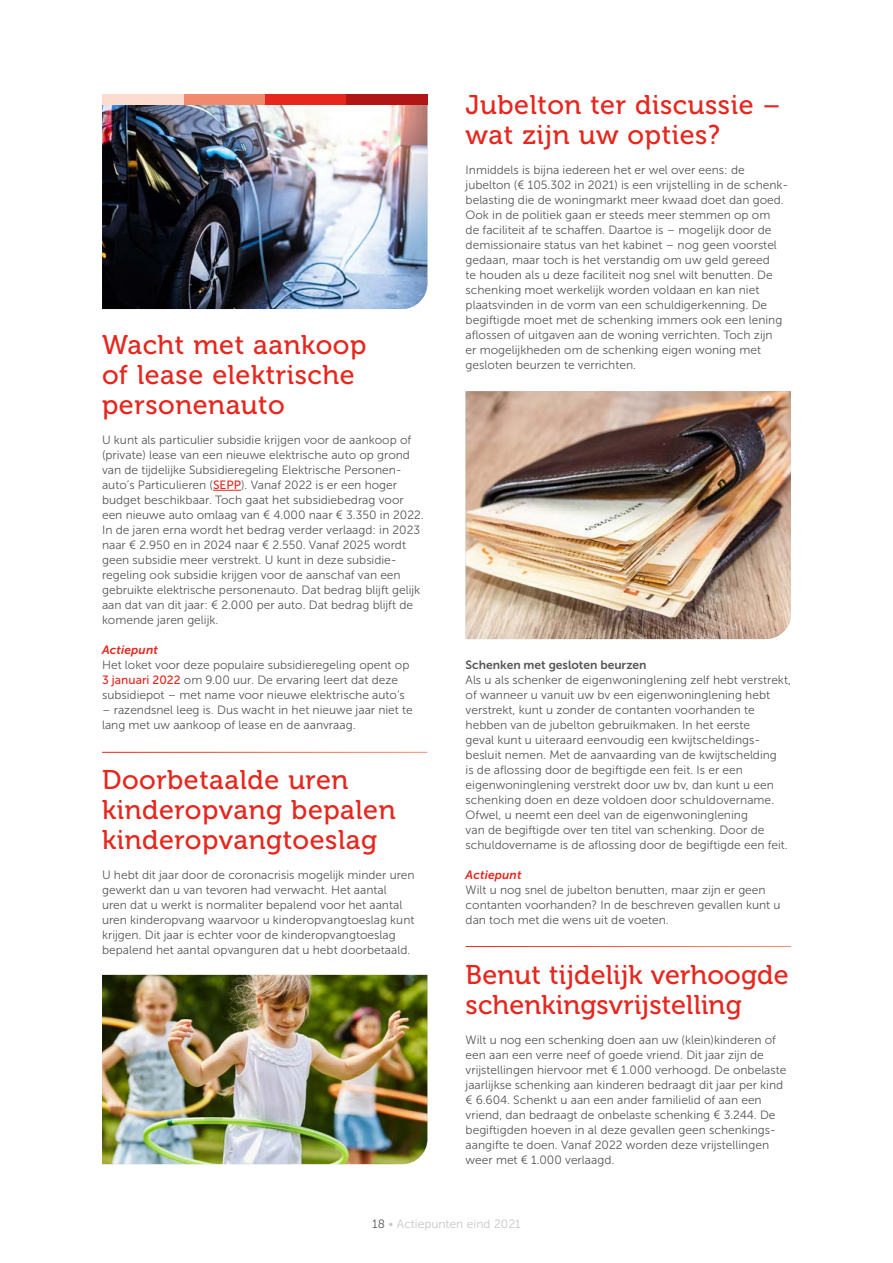
<style>
.page{position:relative;width:893px;height:1263px;background:#fff}
.page>*{position:absolute;margin:0;border:0;box-sizing:border-box;transform-origin:0 0}
.Titel_-_grootte_vari{font:27px/30px "Museo 500";letter-spacing:.02em;color:#e5271e}
.Platte_tekst_Museo_S{font:12px/15px "Museo Sans 300";color:#575756}
.Platte_tekst_Museo_S-2{font:12px "Museo Sans 700";color:#575756}
.t1{font:12px "Museo Sans 300";color:#c6c6c6}
.Actiepunt_kopje{font:italic 12px "Museo Sans 700";letter-spacing:.01em;color:#e5271e}
.s1{font-family:"Museo Sans 500";color:#e5271e}
.s2{color:#575756}
</style>
<div class="page">
<svg style="left:213px;top:490px;width:28px;height:1px"></svg>
<img style="left:102px;top:104px;width:325px;height:205px">
<div style="left:346px;top:94px;width:81px;height:10px;background:#af1615"></div>
<div style="left:265px;top:94px;width:81px;height:10px;background:#e5271e"></div>
<div style="left:183px;top:94px;width:82px;height:10px;background:#f18a6c"></div>
<div style="left:102px;top:94px;width:81px;height:10px;background:#fcdcce"></div>
<img style="left:102px;top:975px;width:325px;height:189px">
<img style="left:466px;top:391px;width:325px;height:248px">
<p class="Titel_-_grootte_vari" style="left:102px;top:330px;width:266px">Wacht met aankoop of lease elektrische personenauto</p>
<p class="Platte_tekst_Museo_S" style="left:102px;top:432px;width:323px">U kunt als particulier subsidie krijgen voor de aankoop of (private) lease van een nieuwe elektrische auto op grond van de tijdelijke Subsidieregeling Elektrische Personen&shy;auto’s Particulieren (<span class="s1">SEPP</span>). Vanaf 2022 is er een hoger budget beschikbaar. Toch gaat het subsidiebedrag voor een nieuwe auto omlaag van € 4.000 naar € 3.350 in 2022.<br>In de jaren erna wordt het bedrag verder verlaagd: in 2023 naar € 2.950 en in 2024 naar € 2.550. Vanaf 2025 wordt geen subsidie meer verstrekt. U kunt in deze subsidie&shy;regeling ook subsidie krijgen voor de aanschaf van een gebruikte elektrische personenauto. Dat bedrag blijft gelijk aan dat van dit jaar: € 2.000 per auto. Dat bedrag blijft de komende jaren gelijk.</p>
<p class="Actiepunt_kopje" style="left:102px;top:643px;width:57px">Actiepunt</p>
<p class="Platte_tekst_Museo_S" style="left:102px;top:657px;width:309px">Het loket voor deze populaire subsidieregeling opent op<br><span class="s1">3 januari 2022</span> om 9.00 uur. De ervaring leert dat deze subsidiepot – met name voor nieuwe elektrische auto’s</p>
<p class="Platte_tekst_Museo_S" style="left:102px;top:702px;width:312px">– razendsnel leeg is. Dus wacht in het nieuwe jaar niet te lang met uw aankoop of lease en de aanvraag.</p>
<p class="Titel_-_grootte_vari" style="left:102px;top:765px;width:295px">Doorbetaalde uren kinderopvang bepalen kinderopvangtoeslag</p>
<p class="Platte_tekst_Museo_S" style="left:102px;top:867px;width:314px">U hebt dit jaar door de coronacrisis mogelijk minder uren gewerkt dan u van tevoren had verwacht. Het aantal uren dat u werkt is normaliter bepalend voor het aantal uren kinderopvang waarvoor u kinderopvangtoeslag kunt krijgen. Dit jaar is echter voor de kinderopvangtoeslag bepalend het aantal opvanguren dat u hebt doorbetaald.</p>
<p class="Titel_-_grootte_vari" style="left:466px;top:90px;width:316px">Jubelton ter discussie – wat zijn uw opties?</p>
<p class="Platte_tekst_Museo_S" style="left:466px;top:162px;width:324px">Inmiddels is bijna iedereen het er wel over eens: de jubelton (€ 105.302 in 2021) is een vrijstelling in de schenk&shy;belasting die de woningmarkt meer kwaad doet dan goed.<br>Ook in de politiek gaan er steeds meer stemmen op om<br>de faciliteit af te schaffen. Daartoe is – mogelijk door de demissionaire status van het kabinet – nog geen voorstel gedaan, maar toch is het verstandig om uw geld gereed<br>te houden als u deze faciliteit nog snel wilt benutten. De schenking moet werkelijk worden voldaan en kan niet plaatsvinden in de vorm van een schuldigerkenning. De begiftigde moet met de schenking immers ook een lening aflossen of uitgaven aan de woning verrichten. Toch zijn<br>er mogelijkheden om de schenking eigen woning met gesloten beurzen te verrichten.</p>
<p class="Platte_tekst_Museo_S-2" style="left:466px;top:658px;width:183px">Schenken met gesloten beurzen</p>
<p class="Platte_tekst_Museo_S" style="left:466px;top:672px;width:327px">Als u als schenker de eigenwoninglening zelf hebt verstrekt, of wanneer u vanuit uw bv een eigenwoninglening hebt verstrekt, kunt u zonder de contanten voorhanden te hebben van de jubelton gebruikmaken. In het eerste<br>geval kunt u uiteraard eenvoudig een kwijtscheldings&shy;besluit nemen. Met de aanvaarding van de kwijtschelding<br>is de aflossing door de begiftigde een feit. Is er een eigenwoninglening verstrekt door uw bv, dan kunt u een schenking doen en deze voldoen door schuldovername.<br>Ofwel, u neemt een deel van de eigenwoninglening<br>van de begiftigde over ten titel van schenking. Door de schuldovername is de aflossing door de begiftigde een feit.</p>
<p class="Actiepunt_kopje" style="left:466px;top:868px;width:57px">Actiepunt</p>
<p class="Platte_tekst_Museo_S" style="left:466px;top:882px;width:316px">Wilt u nog snel de jubelton benutten, maar zijn er geen contanten voorhanden? In de beschreven gevallen kunt u dan toch met die wens uit de voeten.</p>
<p class="Titel_-_grootte_vari" style="left:466px;top:960px;width:325px">Benut tijdelijk verhoogde schenkingsvrijstelling</p>
<p class="Platte_tekst_Museo_S" style="left:466px;top:1032px;width:322px">Wilt u nog een schenking doen aan uw (klein)kinderen of een aan een verre neef of goede vriend. Dit jaar zijn de vrijstellingen hiervoor met € 1.000 verhoogd. De onbelaste jaarlijkse schenking aan kinderen bedraagt dit jaar per kind € 6.604. Schenkt u aan een ander familielid of aan een vriend, dan bedraagt de onbelaste schenking € 3.244. De begiftigden hoeven in al deze gevallen geen schenkings&shy;aangifte te doen. Vanaf 2022 worden deze vrijstellingen weer met € 1.000 verlaagd.</p>
<p class="t1" style="left:372px;top:1218px;width:150px"><span class="s2">18</span> • Actiepunten eind 2021</p>
</div>
